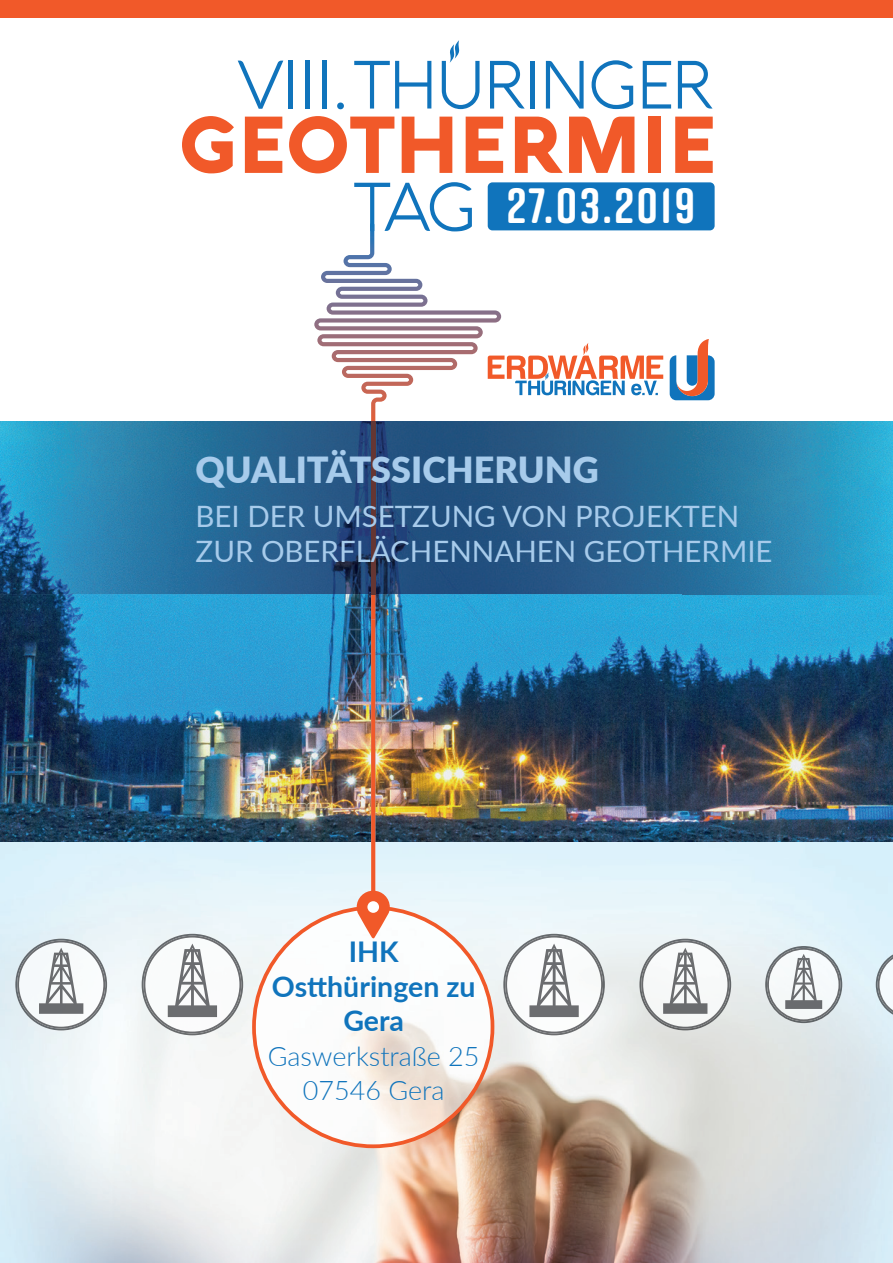
<style>
.page{position:relative;width:893px;height:1263px;background:#fff}
.page>*{position:absolute;margin:0;border:0;box-sizing:border-box;transform-origin:0 0}
.t1{font:700 49.5px "Rift Soft";letter-spacing:.05em;color:#fff}
.t2{font:900 36px "Lato";color:#a7cbeb}
.t3{font:29.4px/35.4px "Lato";color:#a7cbeb}
.t4{font:700 28.5px/34.5px "Lato";color:#1074bc;text-align:center}
.t5{font:300 27px/34.5px "Lato";color:#1074bc;text-align:center}
</style>
<div class="page">
<img style="left:0;top:594px;width:893px;height:669px">
<div style="left:0;top:0;width:893px;height:17px;background:#f15929"></div>
<svg style="left:501px;top:343px;width:162px;height:52px"></svg>
<svg style="left:670px;top:339px;width:45px;height:61px"></svg>
<svg style="left:182px;top:116px;width:52px;height:57px"></svg>
<svg style="left:245px;top:117px;width:37px;height:56px"></svg>
<svg style="left:289px;top:116px;width:105px;height:57px"></svg>
<svg style="left:402px;top:117px;width:50px;height:56px"></svg>
<svg style="left:466px;top:117px;width:37px;height:56px"></svg>
<svg style="left:515px;top:117px;width:48px;height:56px"></svg>
<svg style="left:569px;top:117px;width:65px;height:56px"></svg>
<div style="left:648px;top:117px;width:13px;height:56px;background:#f15929"></div>
<svg style="left:675px;top:117px;width:38px;height:56px"></svg>
<svg style="left:354px;top:182px;width:118px;height:41px"></svg>
<svg style="left:238px;top:61px;width:45px;height:48px"></svg>
<div style="left:305px;top:61px;width:5px;height:48px;background:#1074bc"></div>
<hr style="left:289px;top:61px;width:4px;height:48px;background:#1074bc">
<hr style="left:322px;top:61px;width:4px;height:48px;background:#1074bc">
<svg style="left:337px;top:103px;width:7px;height:6px"></svg>
<svg style="left:592px;top:60px;width:41px;height:49px"></svg>
<svg style="left:643px;top:61px;width:28px;height:48px"></svg>
<svg style="left:678px;top:61px;width:34px;height:48px"></svg>
<svg style="left:354px;top:61px;width:77px;height:48px"></svg>
<svg style="left:490px;top:61px;width:35px;height:48px"></svg>
<div style="left:530px;top:61px;width:5px;height:48px;background:#1074bc"></div>
<svg style="left:546px;top:61px;width:38px;height:48px"></svg>
<svg style="left:442px;top:40px;width:38px;height:69px"></svg>
<div style="left:488px;top:182px;width:227px;height:48px;background:#1074bc;border-radius:5px"></div>
<svg style="left:314px;top:223px;width:187px;height:398px"></svg>
<svg style="left:252px;top:906px;width:242px;height:242px"></svg>
<img style="left:357px;top:619px;width:33px;height:321px">
<div style="left:367px;top:901px;width:12px;height:12px;background:#fff;border-radius:50%"></div>
<img style="left:142px;top:934px;width:101px;height:101px">
<img style="left:143px;top:936px;width:98px;height:97px">
<img style="left:168px;top:943px;width:49px;height:74px">
<img style="left:639px;top:939px;width:92px;height:91px">
<img style="left:641px;top:940px;width:88px;height:88px">
<img style="left:663px;top:948px;width:44px;height:66px">
<img style="left:15px;top:939px;width:92px;height:91px">
<img style="left:17px;top:940px;width:88px;height:88px">
<img style="left:39px;top:948px;width:44px;height:66px">
<img style="left:503px;top:934px;width:102px;height:101px">
<img style="left:505px;top:936px;width:98px;height:97px">
<img style="left:529px;top:943px;width:50px;height:74px">
<img style="left:765px;top:946px;width:77px;height:77px">
<img style="left:767px;top:948px;width:73px;height:73px">
<img style="left:785px;top:954px;width:37px;height:55px">
<img style="left:876px;top:954px;width:17px;height:61px">
<img style="left:878px;top:957px;width:15px;height:55px">
<img style="left:0;top:421px;width:893px;height:173px">
<img style="left:371px;top:421px;width:4px;height:173px">
<h1 class="t1" style="left:507px;top:171px;width:190px">27.03.2019</h1>
<p class="t2" style="left:196px;top:443px;width:405px">QUALITÄTSSICHERUNG</p>
<p class="t3" style="left:196px;top:497px;width:579px">BEI DER UMSETZUNG VON PROJEKTEN<br>ZUR OBERFLÄCHENNAHEN GEOTHERMIE</p>
<p class="t4" style="left:272px;top:933px;width:205px">IHK<br>Ostthüringen zu<br>Gera</p>
<p class="t5" style="left:268px;top:1037px;width:213px">Gaswerkstraße 25<br>07546 Gera</p>
</div>
